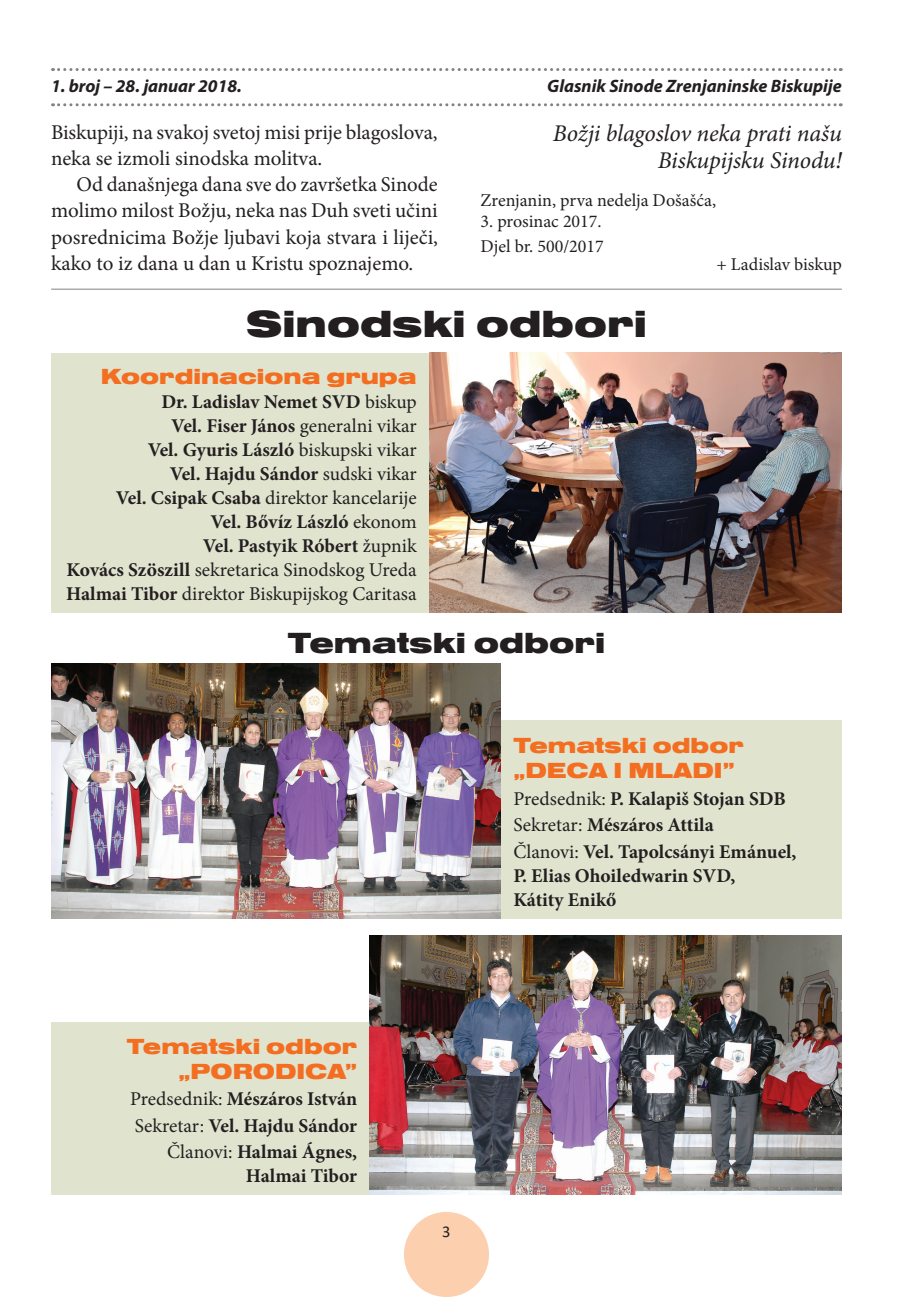
<style>
.page{position:relative;width:910px;height:1297px;background:#fff}
.page>*{position:absolute;margin:0;border:0;box-sizing:border-box;transform-origin:0 0}
.t1{font:39px "Nimbus San DEE Blac Exte";color:#231f20}
.t2{font:30px "Nimbus San DEE Blac Exte";color:#231f20}
.t3{font:italic 24px/27px "Minion Pro";letter-spacing:-.01em;color:#231f20;text-align:right}
.t4{font:22.5px/24.8px "Nimbus San DEE Blac Exte";color:#f36e21}
.t5{font:21px/26.2px "Minion Pro";letter-spacing:-.005em;color:#231f20}
.t6{font:700 19.5px/24px "Minion Pro";color:#231f20;text-align:right}
.t7{font:18px/25.2px "Minion Pro";color:#231f20}
.t8{font:italic 700 18px "Myriad Pro";color:#231f20}
.t9{font:16.5px "Calibri";color:#231f20}
.s1{font-weight:400}
</style>
<div class="page">
<svg style="left:53px;top:68px;width:788px;height:3px"></svg>
<svg style="left:53px;top:103px;width:788px;height:3px"></svg>
<hr style="left:51px;top:289px;width:791px;height:1px;background:#808285">
<div style="left:51px;top:353px;width:415px;height:259px;background:#e0e4cf"></div>
<div style="left:455px;top:720px;width:387px;height:198px;background:#e0e4cf"></div>
<div style="left:51px;top:1022px;width:387px;height:173px;background:#e0e4cf"></div>
<img style="left:429px;top:353px;width:413px;height:259px">
<img style="left:51px;top:663px;width:450px;height:255px">
<img style="left:370px;top:935px;width:472px;height:260px">
<div style="left:404px;top:1212px;width:85px;height:85px;background:#fccfae;border-radius:50%"></div>
<p class="t8" style="left:51px;top:75px;width:192px">1. broj – 28. januar 2018.</p>
<p class="t8" style="left:547px;top:75px;width:296px">Glasnik Sinode Zrenjaninske Biskupije</p>
<p class="t5" style="left:51px;top:119px;width:388px">Biskupiji, na svakoj svetoj misi prije blagoslova, neka se izmoli sinodska molitva.</p>
<p class="t5" style="left:51px;top:171px;width:388px;text-align:justify;text-indent:26px">Od današnjega dana sve do završetka Sinode molimo milost Božju, neka nas Duh sveti učini posrednicima Božje ljubavi koja stvara i liječi, kako to iz dana u dan u Kristu spoznajemo.</p>
<p class="t3" style="left:553px;top:120px;width:291px">Božji blagoslov neka prati našu<br>Biskupijsku Sinodu!</p>
<p class="t7" style="left:480px;top:188px;width:237px">Zrenjanin, prva nedelja Došašća,</p>
<p class="t7" style="left:480px;top:209px;width:125px">3. prosinac 2017.<br>Djel br. 500/2017</p>
<p class="t7" style="left:716px;top:252px;width:127px">+ Ladislav biskup</p>
<h1 class="t1" style="left:246px;top:302px;width:402px">Sinodski odbori</h1>
<p class="t4" style="left:101px;top:364px;width:317px">Koordinaciona grupa</p>
<p class="t6" style="left:66px;top:389px;width:352px">Dr. Ladislav Nemet SVD <span class="s1">biskup<br></span>Vel. Fiser János <span class="s1">generalni vikar<br></span>Vel. Gyuris László <span class="s1">biskupski vikar<br></span>Vel. Hajdu Sándor <span class="s1">sudski vikar<br></span>Vel. Csipak Csaba <span class="s1">direktor kancelarije<br></span>Vel. Bővíz László <span class="s1">ekonom<br></span>Vel. Pastyik Róbert <span class="s1">župnik<br></span>Kovács Szöszill <span class="s1">sekretarica Sinodskog Ureda </span>Halmai Tibor <span class="s1">direktor Biskupijskog Caritasa</span></p>
<h2 class="t2" style="left:288px;top:626px;width:319px">Tematski odbori</h2>
<p class="t4" style="left:127px;top:1034px;width:232px;text-align:right">Tematski odbor „PORODICA”</p>
<p class="t6" style="left:130px;top:1085px;width:229px;line-height:26.5px"><span class="s1">Predsednik:</span> Mészáros István<br><span class="s1">Sekretar:</span> Vel. Hajdu Sándor<br><span class="s1">Članovi:</span> Halmai Ágnes,</p>
<p class="t6" style="left:246px;top:1164px;width:113px">Halmai Tibor</p>
<p class="t4" style="left:513px;top:734px;width:232px">Tematski odbor „DECA I MLADI”</p>
<p class="t6" style="left:513px;top:785px;width:285px;line-height:26.5px;text-align:left"><span class="s1">Predsednik:</span> P. Kalapiš Stojan SDB<br><span class="s1">Sekretar:</span> Mészáros Attila<br><span class="s1">Članovi:</span> Vel. Tapolcsányi Emánuel,</p>
<p class="t6" style="left:513px;top:863px;width:224px;text-align:left">P. Elias Ohoiledwarin SVD,<br>Kátity Enikő</p>
<p class="t9" style="left:442px;top:1220px;width:10px">3</p>
</div>
